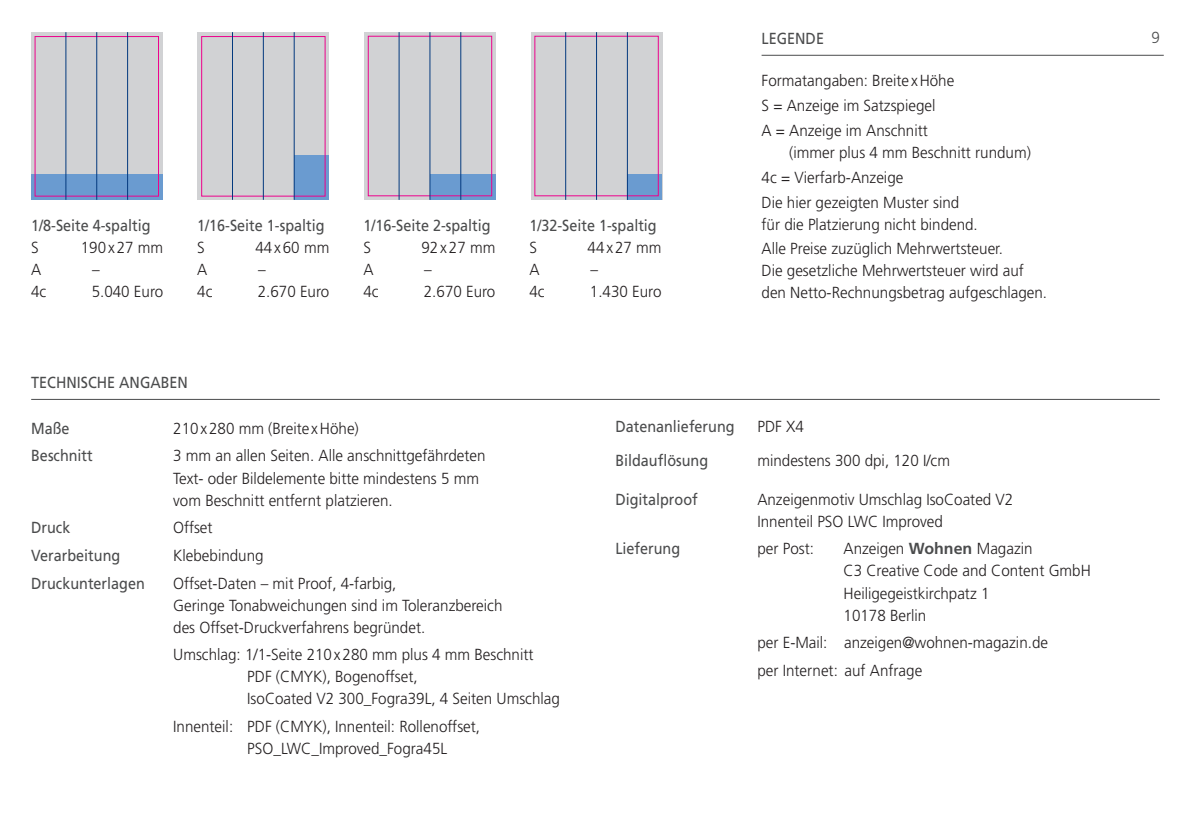
<style>
.page{position:relative;width:1191px;height:840px;background:#fff}
.page>*{position:absolute;margin:0;border:0;box-sizing:border-box;transform-origin:0 0}
.t1{font:300 16px/22px "Frutiger LT Std";color:#231f20;scale:.95 1}
.t2{font:16px "Frutiger LT Std";color:#4b4c4d;scale:.9 1}
.t3{font:300 16px "Frutiger LT Std";color:#4b4c4d;scale:.95 1}
.s1{font-weight:700;color:#4b4c4d}
</style>
<div class="page">
<div style="left:364px;top:32px;width:131px;height:168px;background:#d1d2d4"></div>
<div style="left:430px;top:174px;width:65px;height:25px;background:#6a9bd0"></div>
<div style="left:368px;top:36px;width:124px;height:160px;border:1px solid #ed028c"></div>
<hr style="left:399px;top:32px;width:1px;height:168px;background:#03397e">
<hr style="left:429px;top:32px;width:1px;height:168px;background:#03397e">
<hr style="left:460px;top:32px;width:1px;height:168px;background:#03397e">
<div style="left:531px;top:32px;width:131px;height:168px;background:#d1d2d4"></div>
<div style="left:627px;top:174px;width:35px;height:25px;background:#6a9bd0"></div>
<hr style="left:565px;top:32px;width:1px;height:168px;background:#03397e">
<hr style="left:596px;top:32px;width:1px;height:168px;background:#03397e">
<hr style="left:627px;top:32px;width:1px;height:168px;background:#03397e">
<div style="left:31px;top:32px;width:131px;height:168px;background:#d1d2d4"></div>
<div style="left:31px;top:174px;width:131px;height:26px;background:#6a9bd0"></div>
<div style="left:35px;top:36px;width:124px;height:160px;border:1px solid #ed028c"></div>
<hr style="left:66px;top:32px;width:1px;height:168px;background:#03397e">
<hr style="left:96px;top:32px;width:1px;height:168px;background:#03397e">
<hr style="left:127px;top:32px;width:1px;height:168px;background:#03397e">
<div style="left:198px;top:32px;width:131px;height:168px;background:#d1d2d4"></div>
<div style="left:294px;top:155px;width:35px;height:45px;background:#6a9bd0"></div>
<div style="left:201px;top:36px;width:124px;height:160px;border:1px solid #ed028c"></div>
<hr style="left:232px;top:32px;width:1px;height:168px;background:#03397e">
<hr style="left:263px;top:32px;width:1px;height:168px;background:#03397e">
<hr style="left:294px;top:32px;width:1px;height:168px;background:#03397e">
<hr style="left:31px;top:399px;width:1128px;height:1px;background:#4b4c4d">
<hr style="left:761px;top:55px;width:402px;height:1px;background:#4b4c4d">
<p class="t2" style="left:31px;top:216px;width:134px">1/8-Seite 4-spaltig</p>
<p class="t1" style="left:31px;top:236px;width:9px">S</p>
<p class="t1" style="left:81px;top:236px;width:88px">190x27 mm</p>
<p class="t1" style="left:31px;top:258px;width:12px">A</p>
<p class="t1" style="left:92px;top:258px;width:9px">–</p>
<p class="t1" style="left:31px;top:280px;width:18px">4c</p>
<p class="t1" style="left:92px;top:280px;width:77px">5.040 Euro</p>
<p class="t2" style="left:197px;top:216px;width:143px">1/16-Seite 1-spaltig</p>
<p class="t1" style="left:197px;top:236px;width:10px">S</p>
<p class="t1" style="left:255px;top:236px;width:79px">44x60 mm</p>
<p class="t1" style="left:197px;top:258px;width:12px">A</p>
<p class="t1" style="left:258px;top:258px;width:9px">–</p>
<p class="t1" style="left:197px;top:280px;width:17px">4c</p>
<p class="t1" style="left:258px;top:280px;width:77px">2.670 Euro</p>
<p class="t2" style="left:31px;top:373px;width:176px">TECHNISCHE ANGABEN</p>
<p class="t2" style="left:363px;top:216px;width:143px">1/16-Seite 2-spaltig</p>
<p class="t1" style="left:363px;top:236px;width:10px">S</p>
<p class="t1" style="left:421px;top:236px;width:79px">92x27 mm</p>
<p class="t1" style="left:363px;top:258px;width:12px">A</p>
<p class="t1" style="left:424px;top:258px;width:9px">–</p>
<p class="t1" style="left:363px;top:280px;width:17px">4c</p>
<p class="t1" style="left:424px;top:280px;width:77px">2.670 Euro</p>
<p class="t2" style="left:529px;top:216px;width:143px">1/32-Seite 1-spaltig</p>
<p class="t1" style="left:529px;top:236px;width:9px">S</p>
<p class="t1" style="left:587px;top:236px;width:79px">44x27 mm</p>
<p class="t1" style="left:529px;top:258px;width:12px">A</p>
<p class="t1" style="left:590px;top:258px;width:9px">–</p>
<p class="t1" style="left:529px;top:280px;width:18px">4c</p>
<p class="t1" style="left:590px;top:280px;width:77px">1.430 Euro</p>
<p class="t2" style="left:761px;top:29px;width:71px">LEGENDE</p>
<p class="t1" style="left:761px;top:68px;width:204px;line-height:24.8px">Formatangaben: Breite xHöhe<br>S = Anzeige im Satzspiegel<br>A = Anzeige im Anschnitt</p>
<p class="t1" style="left:761px;top:140px;width:285px;line-height:24.8px;text-indent:28px">(immer plus 4 mm Beschnitt rundum)<br>4c = Vierfarb-Anzeige<br>Die hier gezeigten Muster sind</p>
<p class="t1" style="left:761px;top:212px;width:256px;line-height:24.8px">für die Platzierung nicht bindend.<br>Alle Preise zuzüglich Mehrwertsteuer.</p>
<p class="t1" style="left:761px;top:260px;width:302px">Die gesetzliche Mehrwertsteuer wird auf den Netto-Rechnungsbetrag aufgeschlagen.</p>
<p class="t2" style="left:31px;top:418px;width:44px">Maße</p>
<p class="t1" style="left:173px;top:417px;width:197px">210x280 mm (Breite xHöhe)</p>
<p class="t2" style="left:31px;top:446px;width:70px">Beschnitt</p>
<p class="t1" style="left:173px;top:445px;width:330px">3 mm an allen Seiten. Alle anschnittgefährdeten<br>Text- oder Bildelemente bitte mindestens 5 mm vom Beschnitt entfernt platzieren.</p>
<p class="t2" style="left:31px;top:518px;width:45px">Druck</p>
<p class="t1" style="left:173px;top:516px;width:43px">Offset</p>
<p class="t2" style="left:31px;top:545px;width:100px">Verarbeitung</p>
<p class="t1" style="left:173px;top:544px;width:97px">Klebebindung</p>
<p class="t2" style="left:31px;top:573px;width:128px">Druckunterlagen</p>
<p class="t1" style="left:173px;top:572px;width:348px">Offset-Daten – mit Proof, 4-farbig,<br>Geringe Tonabweichungen sind im Toleranzbereich des Offset-Druckverfahrens begründet.</p>
<p class="t1" style="left:247px;top:643px;width:330px;text-indent:-74px">Umschlag: 1/1-Seite 210x280 mm plus 4 mm Beschnitt<br>PDF (CMYK), Bogenoffset,<br>IsoCoated V2 300_Fogra39L, 4 Seiten Umschlag</p>
<p class="t1" style="left:247px;top:715px;width:247px;text-indent:-74px">Innenteil: PDF (CMYK), Innenteil: Rollenoffset,<br>PSO_LWC_Improved_Fogra45L</p>
<p class="t2" style="left:615px;top:417px;width:134px">Datenanlieferung</p>
<p class="t1" style="left:757px;top:416px;width:50px">PDF X4</p>
<p class="t2" style="left:615px;top:450px;width:105px">Bildauflösung</p>
<p class="t1" style="left:757px;top:449px;width:204px">mindestens 300 dpi, 120 I/cm</p>
<p class="t2" style="left:615px;top:489px;width:93px">Digitalproof</p>
<p class="t1" style="left:757px;top:488px;width:271px">Anzeigenmotiv Umschlag IsoCoated V2<br>Innenteil PSO LWC Improved</p>
<p class="t2" style="left:615px;top:539px;width:74px">Lieferung</p>
<p class="t1" style="left:757px;top:538px;width:61px">per Post:</p>
<p class="t1" style="left:843px;top:538px;width:262px">Anzeigen <span class="s1">Wohnen</span> Magazin<br>C3 Creative Code and Content GmbH<br>Heiligegeistkirchpatz 1<br>10178 Berlin</p>
<p class="t1" style="left:757px;top:628px;width:307px;line-height:27.6px">per E-Mail: anzeigen@wohnen-magazin.de per Internet: auf Anfrage</p>
<p class="t3" style="left:1151px;top:29px;width:10px">9</p>
</div>
